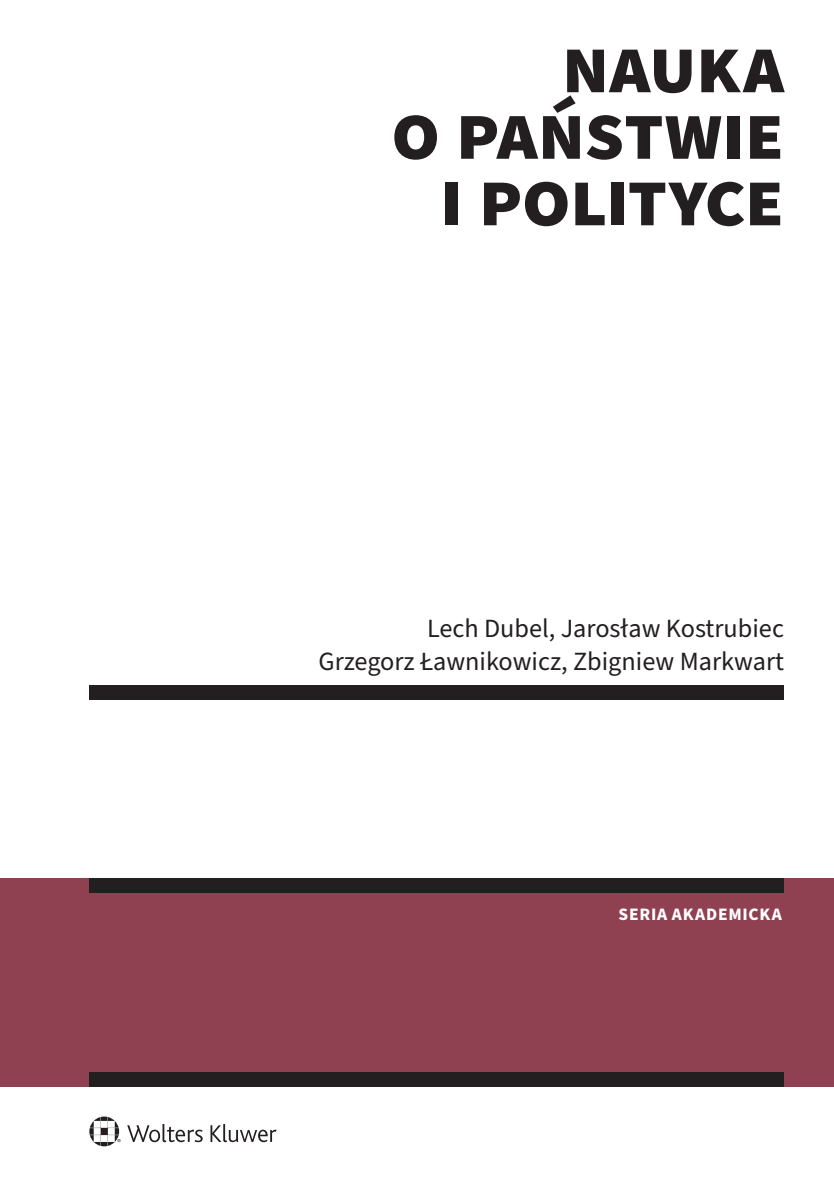
<style>
.page{position:relative;width:834px;height:1191px;background:#fff}
.page>*{position:absolute;margin:0;border:0;box-sizing:border-box;transform-origin:0 0}
.t1{font:700 80.5px/66.5px "Source Sans Pro";letter-spacing:-.025em;color:#231f20;text-align:right}
.t2{font:26.25px/33.2px "Source Sans Pro";color:#231f20;text-align:right}
.t3{font:700 17.5px "Source Sans Pro";letter-spacing:.04em;color:#fff}
</style>
<div class="page">
<svg style="left:89px;top:1116px;width:187px;height:30px"></svg>
<div style="left:0;top:878px;width:833px;height:208px;background:#904151"></div>
<div style="left:89px;top:1071px;width:695px;height:15px;background:#231f20"></div>
<div style="left:89px;top:878px;width:695px;height:15px;background:#231f20"></div>
<div style="left:89px;top:685px;width:695px;height:14px;background:#231f20"></div>
<h1 class="t1" style="left:390px;top:34px;width:395px">nauka<br>o państwie i polityce</h1>
<p class="t2" style="left:318px;top:612px;width:467px">Lech Dubel, Jarosław Kostrubiec<br>Grzegorz Ławnikowicz, Zbigniew Markwart</p>
<p class="t3" style="left:618px;top:901px;width:165px">SERIA AKADEMICKA</p>
</div>
